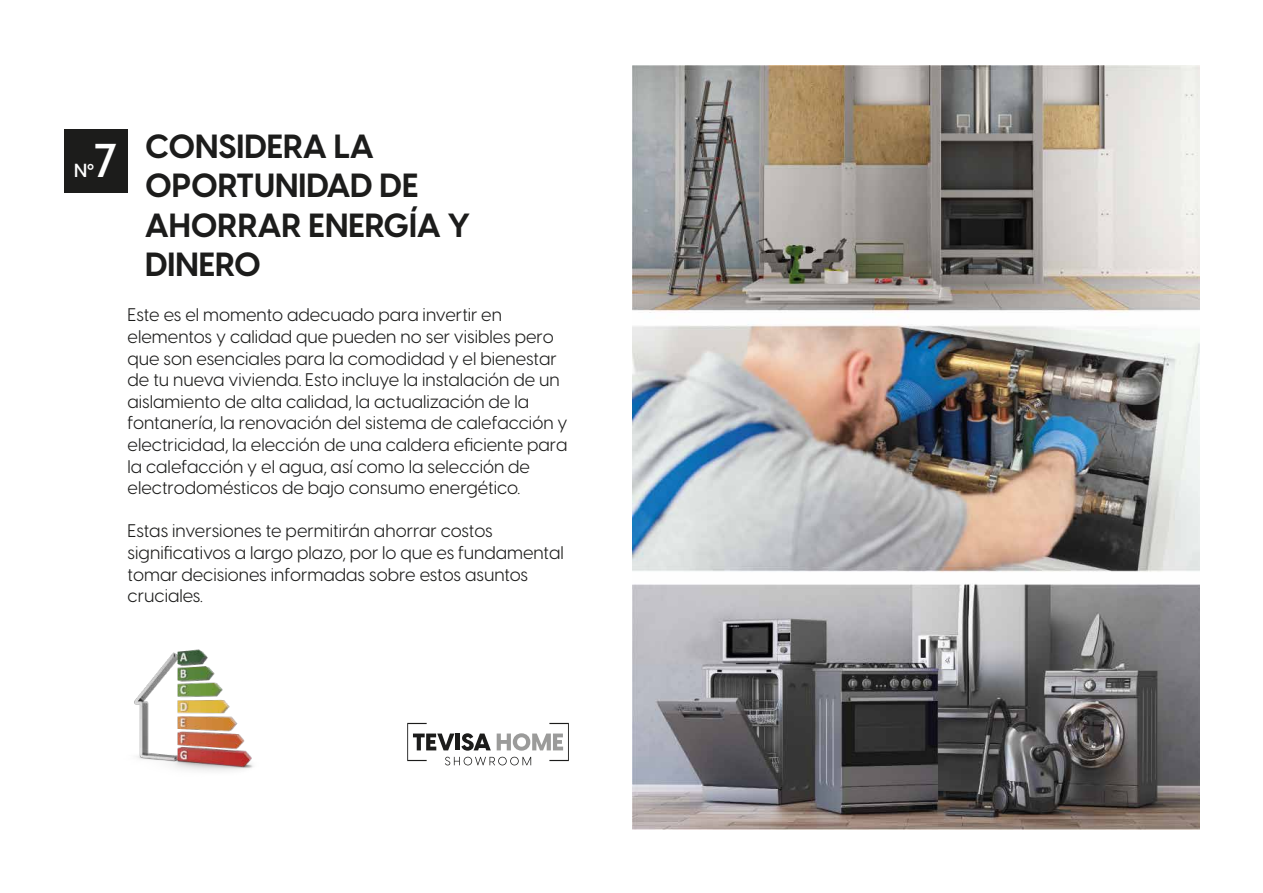
<style>
.page{position:relative;width:1263px;height:893px;background:#fff}
.page>*{position:absolute;margin:0;border:0;box-sizing:border-box;transform-origin:0 0}
.t1{font:700 33px/39.6px "Visby CF";color:#1c1c1b}
.t2{font:600 18.6px "Visby CF";color:#fff}
.t3{font:18px/21.6px "Visby CF";color:#1c1c1b}
.s1{font-weight:600;font-size:46.65px;color:#fff}
</style>
<div class="page">
<div style="left:64px;top:129px;width:64px;height:64px;background:#1c1c1b"></div>
<img style="left:632px;top:65px;width:567px;height:765px">
<svg style="left:407px;top:723px;width:162px;height:42px"></svg>
<img style="left:134px;top:649px;width:119px;height:122px">
<h1 class="t1" style="left:145px;top:126px;width:327px;text-indent:-51px"><span class="s1">7</span> CONSIDERA LA<br>OPORTUNIDAD DE<br>AHORRAR ENERGÍA Y<br>DINERO</h1>
<p class="t2" style="left:74px;top:159px;width:22px">Nº</p>
<p class="t3" style="left:128px;top:304px;width:441px">Este es el momento adecuado para invertir en elementos y calidad que pueden no ser visibles pero que son esenciales para la comodidad y el bienestar de tu nueva vivienda. Esto incluye la instalación de un aislamiento de alta calidad, la actualización de la fontanería, la renovación del sistema de calefacción y electricidad, la elección de una caldera eficiente para la calefacción y el agua, así como la selección de electrodomésticos de bajo consumo energético.</p>
<p class="t3" style="left:128px;top:520px;width:438px">Estas inversiones te permitirán ahorrar costos significativos a largo plazo, por lo que es fundamental tomar decisiones informadas sobre estos asuntos cruciales.</p>
</div>
